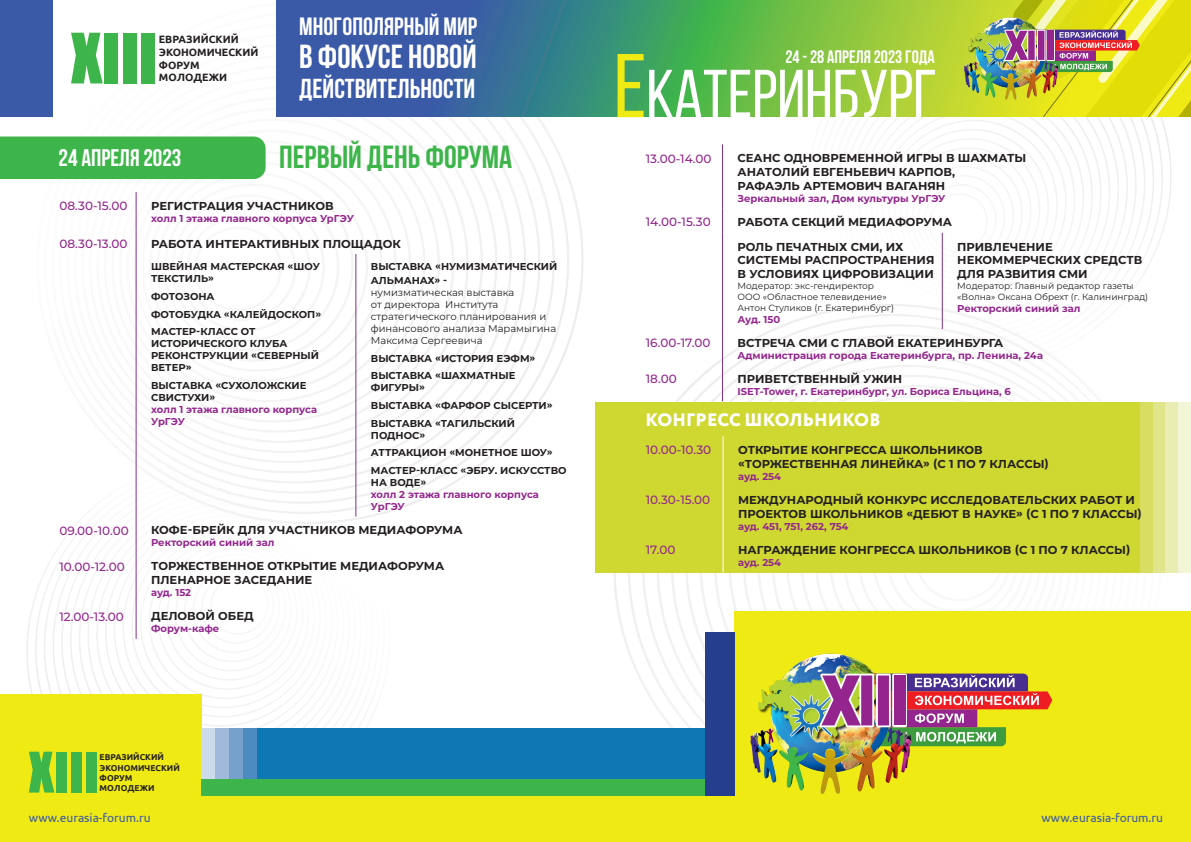
<style>
.page{position:relative;width:1191px;height:842px;background:#fff}
.page>*{position:absolute;margin:0;border:0;box-sizing:border-box;transform-origin:0 0}
.t1{font:67.7px "Bebas Neue";color:#fff}
.t2{font:64.2px "Impact";color:#3db54a}
.t3{font:51.7px "Impact";color:#3db54a}
.t4{font:700 33.4px "Bebas Neue";color:#fff}
.t5{font:700 32px "Bebas Neue";color:#3db54a}
.t6{font:700 27.4px "Bebas Neue";color:#fff}
.t7{font:700 25px "Bebas Neue";color:#fff}
.t8{font:700 24px "Bebas Neue";color:#fff}
.t9{font:700 18px "Bebas Neue";color:#fff}
.t10{font:800 18px "Circe";letter-spacing:.01em;color:#fff}
.t11{font:500 12px "Montserrat";color:#93278d}
.t12{font:12px "Ubuntu";color:#3a59a7}
.t13{font:700 11.5px/13.8px "Montserrat";color:#231f20}
.t14{font:700 10.6px/12.7px "Ubuntu";color:#231f20}
.t15{font:700 10px/17.7px "Montserrat";color:#231f20}
.t16{font:700 10px/12px "Montserrat";color:#93278d}
.t17{font:10px/12px "Montserrat";color:#231f20}
.t18{font:9px/10.8px "Montserrat";color:#231f20}
.t19{font:700 8.5px/10.2px "Ubuntu";color:#231f20}
.s1{font-size:90.2px;color:#f0ea14}
</style>
<div class="page">
<img style="left:614px;top:117px;width:557px;height:611px">
<img style="left:26px;top:117px;width:557px;height:611px">
<div style="left:0;top:0;width:53px;height:117px;background:#3a59a7"></div>
<svg style="left:276px;top:0;width:710px;height:117px;background:#589470"></svg>
<img style="left:967px;top:15px;width:19px;height:43px">
<img style="left:962px;top:58px;width:24px;height:44px">
<img style="left:986px;top:0;width:205px;height:117px">
<div style="left:1047px;top:31px;width:6px;height:29px;background:#94258e"></div>
<div style="left:0;top:796px;width:1191px;height:46px;background:#f0ea14"></div>
<hr style="left:136px;top:192px;width:1px;height:38px;background:#80308c">
<svg style="left:136px;top:230px;width:1px;height:24px"></svg>
<hr style="left:136px;top:254px;width:1px;height:263px;background:#80308c">
<hr style="left:355px;top:254px;width:1px;height:263px;background:#80308c">
<hr style="left:136px;top:517px;width:1px;height:36px;background:#80308c">
<hr style="left:136px;top:553px;width:1px;height:50px;background:#80308c">
<hr style="left:136px;top:603px;width:1px;height:36px;background:#80308c">
<div style="left:595px;top:402px;width:545px;height:170px;background:#cfd831"></div>
<div style="left:1140px;top:402px;width:12px;height:170px;background:#d8de62"></div>
<div style="left:1152px;top:402px;width:13px;height:170px;background:#e0e58b"></div>
<div style="left:1165px;top:402px;width:13px;height:170px;background:#eaedb1"></div>
<div style="left:1178px;top:402px;width:13px;height:170px;background:#f3f6d6"></div>
<div style="left:0;top:137px;width:266px;height:42px;background:#3db54a"></div>
<div style="left:0;top:695px;width:201px;height:101px;background:#f0ea14"></div>
<div style="left:257px;top:728px;width:449px;height:51px;background:#0d78b4"></div>
<hr style="left:722px;top:144px;width:1px;height:64px;background:#80308c">
<svg style="left:722px;top:208px;width:1px;height:25px"></svg>
<hr style="left:722px;top:233px;width:1px;height:96px;background:#80308c">
<hr style="left:722px;top:329px;width:1px;height:36px;background:#80308c">
<hr style="left:722px;top:365px;width:1px;height:36px;background:#80308c">
<hr style="left:941px;top:233px;width:1px;height:96px;background:#80308c">
<hr style="left:722px;top:436px;width:1px;height:50px;background:#fff">
<hr style="left:722px;top:486px;width:1px;height:50px;background:#fff">
<hr style="left:722px;top:536px;width:1px;height:36px;background:#fff">
<div style="left:201px;top:779px;width:505px;height:17px;background:#3db54a"></div>
<div style="left:735px;top:611px;width:456px;height:185px;background:#f0ea14"></div>
<div style="left:706px;top:632px;width:29px;height:164px;background:#253f8e"></div>
<img style="left:758px;top:653px;width:117px;height:70px">
<img style="left:750px;top:723px;width:166px;height:71px">
<img style="left:789px;top:673px;width:263px;height:73px">
<div style="left:894px;top:675px;width:11px;height:50px;background:#94258e"></div>
<div style="left:243px;top:728px;width:14px;height:51px;background:#4c8bc0"></div>
<div style="left:229px;top:728px;width:14px;height:51px;background:#77a1cd"></div>
<div style="left:215px;top:728px;width:14px;height:51px;background:#a1badb"></div>
<div style="left:201px;top:728px;width:14px;height:51px;background:#cddaec"></div>
<h2 class="t2" style="left:71px;top:8px;width:88px">XIII</h2>
<p class="t14" style="left:159px;top:33px;width:101px">ЕВРАЗИЙСКИЙ<br>ЭКОНОМИЧЕСКИЙ<br>ФОРУМ<br>МОЛОДЕЖИ</p>
<h3 class="t7" style="left:299px;top:12px;width:179px">МНОГОПОЛЯРНЫЙ МИР</h3>
<h3 class="t4" style="left:299px;top:38px;width:179px">В ФОКУСЕ НОВОЙ</h3>
<h3 class="t6" style="left:299px;top:74px;width:177px">ДЕЙСТВИТЕЛЬНОСТИ</h3>
<h3 class="t8" style="left:59px;top:144px;width:124px">24 апреля 2023</h3>
<h3 class="t5" style="left:279px;top:140px;width:235px">Первый день форума</h3>
<p class="t11" style="left:59px;top:197px;width:69px">08.30-15.00</p>
<p class="t13" style="left:151px;top:198px;width:184px">РЕГИСТРАЦИЯ УЧАСТНИКОВ</p>
<p class="t16" style="left:151px;top:211px;width:204px">холл 1 этажа главного корпуса УрГЭУ</p>
<p class="t11" style="left:59px;top:235px;width:69px">08.30-13.00</p>
<p class="t13" style="left:151px;top:236px;width:251px">РАБОТА ИНТЕРАКТИВНЫХ ПЛОЩАДОК</p>
<p class="t15" style="left:151px;top:260px;width:170px;line-height:12px">ШВЕЙНАЯ МАСТЕРСКАЯ «ШОУ<br>ТЕКСТИЛЬ»</p>
<p class="t15" style="left:151px;top:287px;width:172px">ФОТОЗОНА<br>ФОТОБУДКА «КАЛЕЙДОСКОП»<br>МАСТЕР-КЛАСС ОТ</p>
<p class="t15" style="left:151px;top:337px;width:169px;line-height:12px">ИСТОРИЧЕСКОГО КЛУБА<br>РЕКОНСТРУКЦИИ «СЕВЕРНЫЙ<br>ВЕТЕР»</p>
<p class="t15" style="left:151px;top:379px;width:157px;line-height:12px">ВЫСТАВКА «СУХОЛОЖСКИЕ<br>СВИСТУХИ»</p>
<p class="t16" style="left:151px;top:403px;width:168px">холл 1 этажа главного корпуса<br>УрГЭУ</p>
<p class="t15" style="left:371px;top:259px;width:188px;line-height:13.8px">ВЫСТАВКА «НУМИЗМАТИЧЕСКИЙ<br>АЛЬМАНАХ» -</p>
<p class="t17" style="left:371px;top:286px;width:187px">нумизматическая выставка<br>от директора Института стратегического планирования и финансового анализа Марамыгина<br>Максима Сергеевича</p>
<p class="t15" style="left:371px;top:349px;width:166px">ВЫСТАВКА «ИСТОРИЯ ЕЭФМ»<br>ВЫСТАВКА «ШАХМАТНЫЕ</p>
<p class="t15" style="left:371px;top:378px;width:183px">ФИГУРЫ»<br>ВЫСТАВКА «ФАРФОР СЫСЕРТИ»<br>ВЫСТАВКА «ТАГИЛЬСКИЙ</p>
<p class="t15" style="left:371px;top:426px;width:197px">ПОДНОС»<br>АТТРАКЦИОН «МОНЕТНОЕ ШОУ»<br>МАСТЕР-КЛАСС «ЭБРУ. ИСКУССТВО</p>
<p class="t15" style="left:371px;top:473px;width:57px">НА ВОДЕ»</p>
<p class="t16" style="left:371px;top:488px;width:170px">холл 2 этажа главного корпуса<br>УрГЭУ</p>
<p class="t11" style="left:59px;top:522px;width:71px">09.00-10.00</p>
<p class="t13" style="left:151px;top:523px;width:313px">КОФЕ-БРЕЙК ДЛЯ УЧАСТНИКОВ МЕДИАФОРУМА</p>
<p class="t16" style="left:151px;top:536px;width:125px">Ректорский синий зал</p>
<p class="t11" style="left:59px;top:558px;width:67px">10.00-12.00</p>
<p class="t13" style="left:151px;top:559px;width:295px">ТОРЖЕСТВЕННОЕ ОТКРЫТИЕ МЕДИАФОРУМА<br>ПЛЕНАРНОЕ ЗАСЕДАНИЕ</p>
<p class="t16" style="left:151px;top:586px;width:41px">ауд. 152</p>
<p class="t11" style="left:59px;top:608px;width:66px">12.00-13.00</p>
<p class="t13" style="left:151px;top:609px;width:104px">ДЕЛОВОЙ ОБЕД</p>
<p class="t16" style="left:151px;top:622px;width:70px">Форум-кафе</p>
<h3 class="t3" style="left:29px;top:732px;width:71px">XIII</h3>
<p class="t19" style="left:100px;top:752px;width:82px">ЕВРАЗИЙСКИЙ<br>ЭКОНОМИЧЕСКИЙ<br>ФОРУМ<br>МОЛОДЕЖИ</p>
<h3 class="t9" style="left:785px;top:47px;width:151px">24 - 28 апреля 2023 года</h3>
<h1 class="t1" style="left:614px;top:57px;width:325px"><span class="s1">Е</span>катеринбург</h1>
<p class="t11" style="left:646px;top:150px;width:67px">13.00-14.00</p>
<p class="t13" style="left:737px;top:150px;width:290px">СЕАНС ОДНОВРЕМЕННОЙ ИГРЫ В ШАХМАТЫ<br>АНАТОЛИЙ ЕВГЕНЬЕВИЧ КАРПОВ,<br>РАФАЭЛЬ АРТЕМОВИЧ ВАГАНЯН</p>
<p class="t16" style="left:737px;top:192px;width:209px">Зеркальный зал, Дом культуры УрГЭУ</p>
<p class="t11" style="left:646px;top:214px;width:66px">14.00-15.30</p>
<p class="t13" style="left:737px;top:209px;width:216px;line-height:24.7px">РАБОТА СЕКЦИЙ МЕДИАФОРУМА<br>РОЛЬ ПЕЧАТНЫХ СМИ, ИХ</p>
<p class="t13" style="left:737px;top:253px;width:198px">СИСТЕМЫ РАСПРОСТРАНЕНИЯ<br>В УСЛОВИЯХ ЦИФРОВИЗАЦИИ</p>
<p class="t18" style="left:737px;top:280px;width:158px">Модератор: экс-гендиректор<br>ООО «Областное телевидение»<br>Антон Стуликов (г. Екатеринбург)</p>
<p class="t16" style="left:737px;top:312px;width:44px">Ауд. 150</p>
<p class="t13" style="left:957px;top:239px;width:186px">ПРИВЛЕЧЕНИЕ<br>НЕКОММЕРЧЕСКИХ СРЕДСТВ<br>ДЛЯ РАЗВИТИЯ СМИ</p>
<p class="t18" style="left:957px;top:280px;width:192px">Модератор: Главный редактор газеты «Волна» Оксана Обрехт (г. Калининград)</p>
<p class="t16" style="left:957px;top:302px;width:125px">Ректорский синий зал</p>
<p class="t11" style="left:646px;top:334px;width:66px">16.00-17.00</p>
<p class="t13" style="left:737px;top:335px;width:267px">ВСТРЕЧА СМИ С ГЛАВОЙ ЕКАТЕРИНБУРГА</p>
<p class="t16" style="left:737px;top:349px;width:307px">Администрация города Екатеринбурга, пр. Ленина, 24а</p>
<p class="t11" style="left:646px;top:371px;width:32px">18.00</p>
<p class="t13" style="left:737px;top:371px;width:166px">ПРИВЕТСТВЕННЫЙ УЖИН</p>
<p class="t16" style="left:737px;top:385px;width:275px">ISET-Tower, г. Екатеринбург, ул. Бориса Ельцина, 6</p>
<h3 class="t10" style="left:645px;top:407px;width:236px">КОНГРЕСС ШКОЛЬНИКОВ</h3>
<p class="t11" style="left:646px;top:442px;width:67px">10.00-10.30</p>
<p class="t13" style="left:738px;top:442px;width:312px">ОТКРЫТИЕ КОНГРЕССА ШКОЛЬНИКОВ «ТОРЖЕСТВЕННАЯ ЛИНЕЙКА» (С 1 ПО 7 КЛАССЫ)</p>
<p class="t16" style="left:738px;top:470px;width:44px">ауд. 254</p>
<p class="t11" style="left:646px;top:492px;width:66px">10.30-15.00</p>
<p class="t13" style="left:738px;top:492px;width:405px">МЕЖДУНАРОДНЫЙ КОНКУРС ИССЛЕДОВАТЕЛЬСКИХ РАБОТ И<br>ПРОЕКТОВ ШКОЛЬНИКОВ «ДЕБЮТ В НАУКЕ» (С 1 ПО 7 КЛАССЫ)</p>
<p class="t16" style="left:738px;top:520px;width:112px">ауд. 451, 751, 262, 754</p>
<p class="t11" style="left:646px;top:542px;width:31px">17.00</p>
<p class="t13" style="left:738px;top:542px;width:394px">НАГРАЖДЕНИЕ КОНГРЕССА ШКОЛЬНИКОВ (С 1 ПО 7 КЛАССЫ)</p>
<p class="t16" style="left:738px;top:556px;width:44px">ауд. 254</p>
<p class="t12" style="left:29px;top:810px;width:123px">www.eurasia-forum.ru</p>
<p class="t12" style="left:1041px;top:810px;width:123px">www.eurasia-forum.ru</p>
</div>
